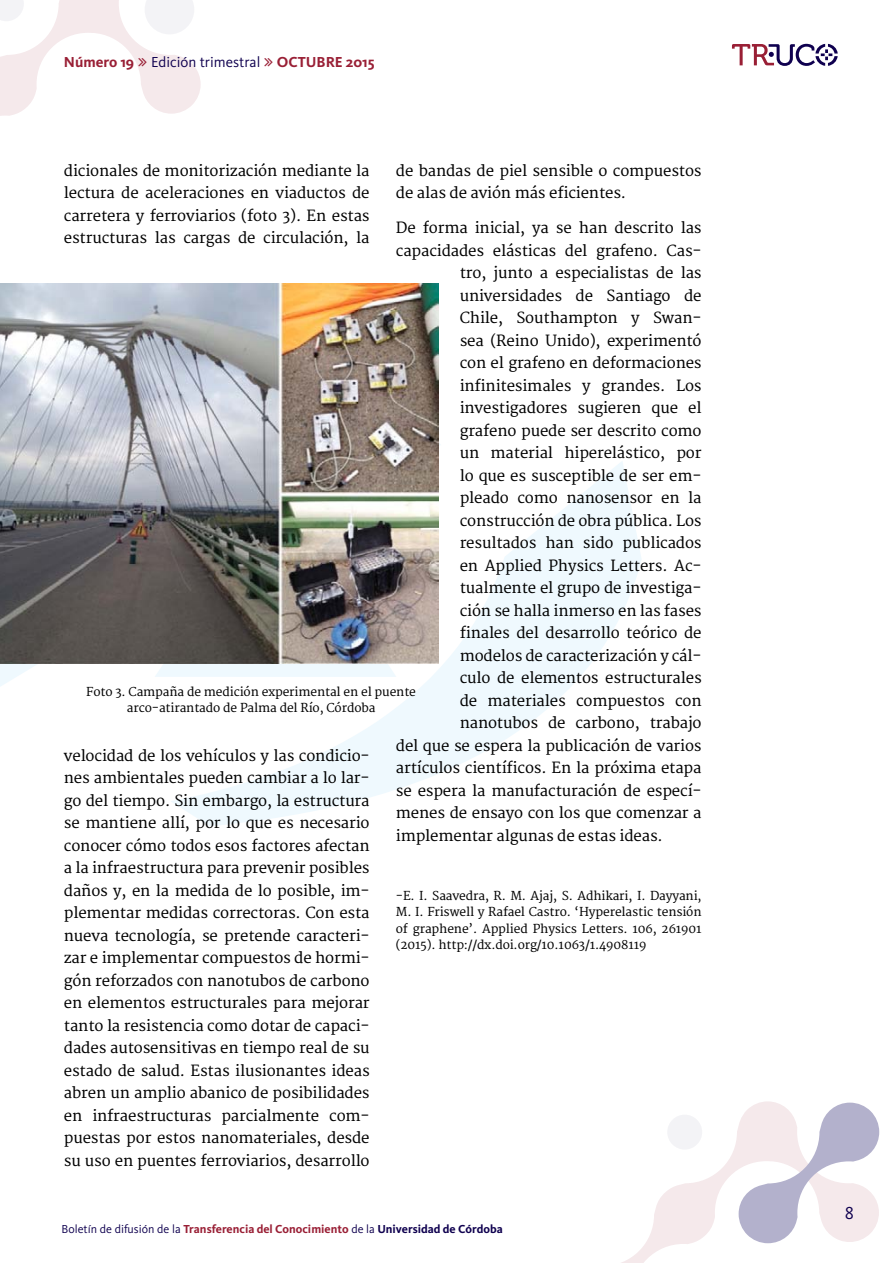
<style>
.page{position:relative;width:893px;height:1263px;background:#fff}
.page>*{position:absolute;margin:0;border:0;box-sizing:border-box;transform-origin:0 0}
.t1{font:18px "Kievit OT";color:#0f004f}
.t2{font:15px/22.5px "Merriweather";letter-spacing:-.01em;color:#000;text-align:justify}
.t3{font:700 15px "Kievit OT";color:#991f35}
.t4{font:12px/16.5px "Merriweather";letter-spacing:-.01em;color:#000;text-align:justify}
.t5{font:700 12px "Kievit OT";color:#991f35}
.s1{font-weight:400;color:#0f004f}
.s2{color:#0f004f}
</style>
<div class="page">
<svg style="left:0;top:406px;width:642px;height:420px"></svg>
<svg style="left:621px;top:1101px;width:150px;height:162px"></svg>
<svg style="left:739px;top:1102px;width:140px;height:141px"></svg>
<svg style="left:732px;top:44px;width:106px;height:22px"></svg>
<img style="left:0;top:283px;width:438px;height:380px">
<svg style="left:0;top:0;width:201px;height:116px"></svg>
<p class="t3" style="left:64px;top:53px;width:312px">Número 19 <span class="s1">Edición trimestral</span> OCTUBRE 2015</p>
<p class="t2" style="left:64px;top:160px;width:307px">dicionales de monitorización mediante la lectura de aceleraciones en viaductos de carretera y ferroviarios (foto 3). En estas estructuras las cargas de circulación, la</p>
<p class="t2" style="left:396px;top:160px;width:307px">de bandas de piel sensible o compuestos de alas de avión más eficientes.</p>
<p class="t2" style="left:396px;top:217px;width:307px">De forma inicial, ya se han descrito las</p>
<p class="t2" style="left:396px;top:240px;width:307px">capacidades elásticas del grafeno. Cas-</p>
<p class="t2" style="left:460px;top:262px;width:243px">tro, junto a especialistas de las</p>
<p class="t2" style="left:460px;top:285px;width:243px">universidades de Santiago de</p>
<p class="t2" style="left:460px;top:307px;width:243px">Chile, Southampton y Swan-</p>
<p class="t2" style="left:460px;top:330px;width:243px">sea (Reino Unido), experimentó</p>
<p class="t2" style="left:460px;top:352px;width:243px">con el grafeno en deformaciones</p>
<p class="t2" style="left:460px;top:375px;width:243px">infinitesimales y grandes. Los</p>
<p class="t2" style="left:460px;top:397px;width:243px">investigadores sugieren que el</p>
<p class="t2" style="left:460px;top:420px;width:243px">grafeno puede ser descrito como</p>
<p class="t2" style="left:460px;top:442px;width:243px">un material hiperelástico, por</p>
<p class="t2" style="left:460px;top:465px;width:243px">lo que es susceptible de ser em-</p>
<p class="t2" style="left:460px;top:487px;width:243px">pleado como nanosensor en la</p>
<p class="t2" style="left:460px;top:510px;width:243px">construcción de obra pública. Los</p>
<p class="t2" style="left:460px;top:532px;width:243px">resultados han sido publicados</p>
<p class="t2" style="left:460px;top:555px;width:243px">en Applied Physics Letters. Ac-</p>
<p class="t2" style="left:460px;top:577px;width:243px">tualmente el grupo de investiga-</p>
<p class="t2" style="left:460px;top:600px;width:243px">ción se halla inmerso en las fases</p>
<p class="t2" style="left:460px;top:622px;width:243px">finales del desarrollo teórico de</p>
<p class="t2" style="left:460px;top:645px;width:243px">modelos de caracterización y cál-</p>
<p class="t2" style="left:460px;top:667px;width:243px">culo de elementos estructurales</p>
<p class="t2" style="left:460px;top:690px;width:243px">de materiales compuestos con</p>
<p class="t2" style="left:460px;top:712px;width:243px">nanotubos de carbono, trabajo</p>
<p class="t2" style="left:396px;top:735px;width:307px">del que se espera la publicación de varios</p>
<p class="t2" style="left:396px;top:757px;width:307px">artículos científicos. En la próxima etapa</p>
<p class="t2" style="left:396px;top:780px;width:307px">se espera la manufacturación de especí-</p>
<p class="t2" style="left:396px;top:802px;width:307px">menes de ensayo con los que comenzar a</p>
<p class="t2" style="left:396px;top:825px;width:268px">implementar algunas de estas ideas.</p>
<p class="t4" style="left:86px;top:684px;width:331px;text-align:center">Foto 3. Campaña de medición experimental en el puente arco-atirantado de Palma del Río, Córdoba</p>
<p class="t2" style="left:64px;top:745px;width:307px">velocidad de los vehículos y las condicio&shy;nes ambientales pueden cambiar a lo lar&shy;go del tiempo. Sin embargo, la estructura se mantiene allí, por lo que es necesario conocer cómo todos esos factores afectan a la infraestructura para prevenir posibles daños y, en la medida de lo posible, im&shy;plementar medidas correctoras. Con esta nueva tecnología, se pretende caracteri&shy;zar e implementar compuestos de hormi&shy;gón reforzados con nanotubos de carbono en elementos estructurales para mejorar tanto la resistencia como dotar de capaci&shy;dades autosensitivas en tiempo real de su estado de salud. Estas ilusionantes ideas abren un amplio abanico de posibilidades en infraestructuras parcialmente com&shy;puestas por estos nanomateriales, desde su uso en puentes ferroviarios, desarrollo</p>
<p class="t4" style="left:396px;top:887px;width:307px">-E. I. Saavedra, R. M. Ajaj, S. Adhikari, I. Dayyani, M. I. Friswell y Rafael Castro. ‘Hyperelastic tensión of graphene’. Applied Physics Letters. 106, 261901 (2015). http://dx.doi.org/10.1063/1.4908119</p>
<p class="t5" style="left:62px;top:1222px;width:443px"><span class="s1">Boletín de difusión de la</span> Transferencia del Conocimiento <span class="s1">de la</span> <span class="s2">Universidad de Córdoba</span></p>
<p class="t1" style="left:845px;top:1202px;width:11px">8</p>
</div>
